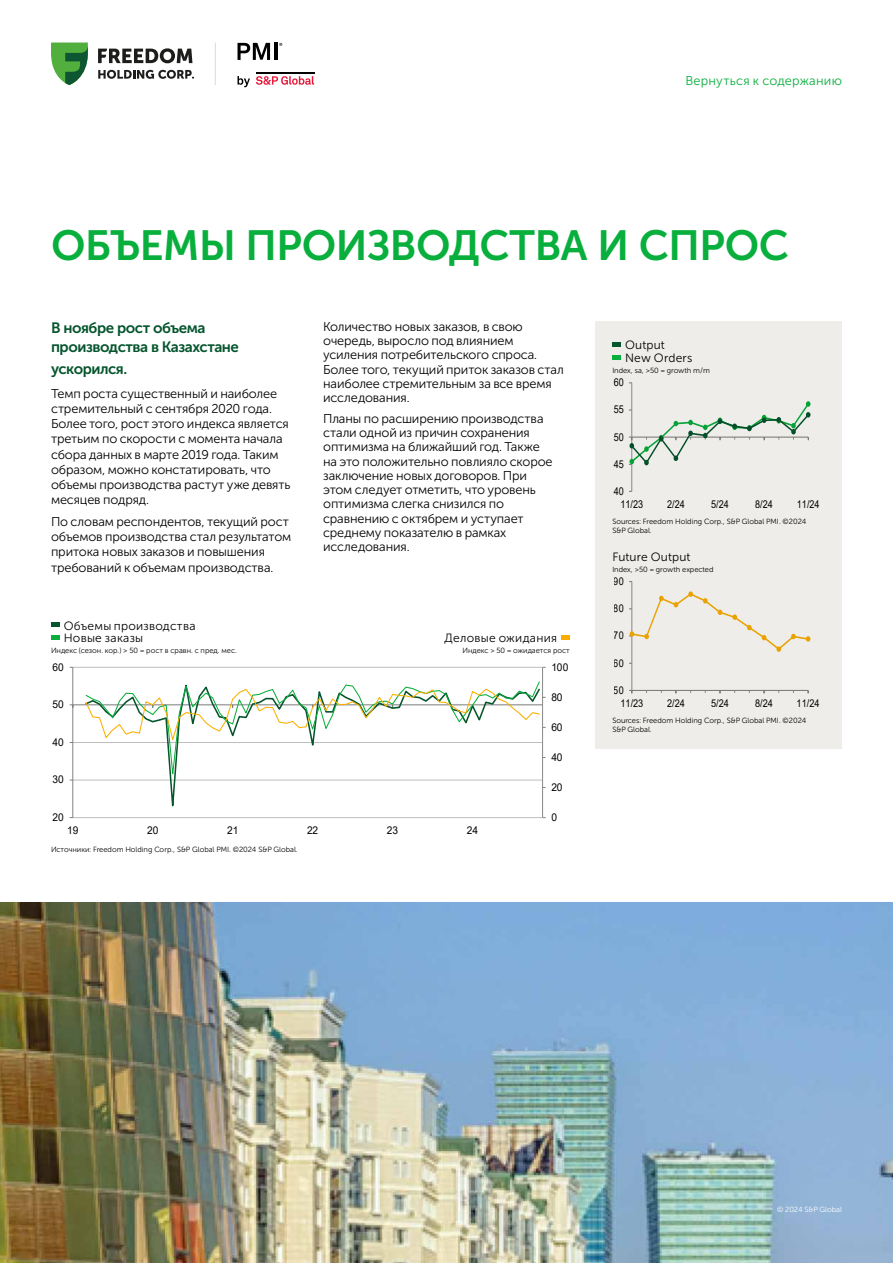
<style>
.page{position:relative;width:893px;height:1263px;background:#fff}
.page>*{position:absolute;margin:0;border:0;box-sizing:border-box;transform-origin:0 0}
.t1{font:42px "Museo Sans Cyrl 700";letter-spacing:-.01em;color:#08af3c}
.t2{font:15px/19.8px "Museo Sans Cyrl 700";letter-spacing:-.03em;color:#05552d}
.t3{font:12.75px/14.2px "Museo Sans Cyrl 300";letter-spacing:-.01em;color:#000}
.t4{font:12.75px "Museo Sans Cyrl 300";letter-spacing:.02em;color:#08af3c}
.t5{font:12px "Museo Sans Cyrl 300";letter-spacing:.02em;color:#000}
.t6{font:10.8px "Arial";color:#000;scale:.84 1}
.t7{font:10.65px "Arial";color:#000;scale:.95 1}
.t8{font:10.65px "Arial";color:#000;scale:.85 1}
.t9{font:7.5px/9px "Museo Sans Cyrl 300";color:#000}
.t10{font:7.5px "Museo Sans Cyrl 300";color:#fff}
</style>
<div class="page">
<svg style="left:237px;top:76px;width:13px;height:11px"></svg>
<svg style="left:256px;top:76px;width:58px;height:9px"></svg>
<hr style="left:256px;top:72px;width:58px;height:2px;background:#000">
<svg style="left:237px;top:43px;width:33px;height:17px"></svg>
<hr style="left:274px;top:43px;width:3px;height:17px;background:#000">
<svg style="left:98px;top:48px;width:96px;height:31px"></svg>
<svg style="left:51px;top:43px;width:37px;height:42px"></svg>
<hr style="left:215px;top:43px;width:1px;height:42px;background:#dadada">
<div style="left:595px;top:321px;width:247px;height:428px;background:#eeedea"></div>
<hr style="left:631px;top:383px;width:1px;height:108px;background:#868686">
<svg style="left:629px;top:401px;width:181px;height:64px"></svg>
<svg style="left:612px;top:343px;width:9px;height:4px"></svg>
<div style="left:612px;top:355px;width:9px;height:5px;background:#08af3c"></div>
<svg style="left:561px;top:636px;width:9px;height:4px"></svg>
<hr style="left:73px;top:817px;width:470px;height:1px;background:#bfbfbf">
<hr style="left:73px;top:780px;width:470px;height:1px;background:#bfbfbf">
<hr style="left:73px;top:742px;width:470px;height:1px;background:#bfbfbf">
<hr style="left:73px;top:667px;width:470px;height:1px;background:#bfbfbf">
<hr style="left:542px;top:667px;width:1px;height:150px;background:#868686">
<hr style="left:72px;top:667px;width:1px;height:150px;background:#7f7f7f">
<hr style="left:73px;top:704px;width:470px;height:1px;background:#7f7f7f">
<svg style="left:85px;top:681px;width:456px;height:103px"></svg>
<svg style="left:85px;top:688px;width:461px;height:55px"></svg>
<div style="left:51px;top:635px;width:9px;height:5px;background:#08af3c"></div>
<img style="left:0;top:902px;width:893px;height:361px">
<svg style="left:51px;top:623px;width:9px;height:4px"></svg>
<hr style="left:631px;top:581px;width:1px;height:109px;background:#868686">
<hr style="left:632px;top:690px;width:176px;height:1px;background:#868686">
<svg style="left:629px;top:591px;width:181px;height:61px"></svg>
<p class="t4" style="left:685px;top:74px;width:158px">Вернуться к содержанию</p>
<h1 class="t1" style="left:51px;top:222px;width:739px">ОБЪЕМЫ ПРОИЗВОДСТВА И СПРОС</h1>
<p class="t2" style="left:51px;top:317px;width:189px">В ноябре рост объема производства в Казахстане</p>
<p class="t2" style="left:51px;top:359px;width:78px">ускорился.</p>
<p class="t3" style="left:51px;top:386px;width:241px;line-height:15.3px">Темп роста существенный и наиболее стремительный с сентября 2020 года.<br>Более того, рост этого индекса является третьим по скорости с момента начала сбора данных в марте 2019 года. Таким образом, можно констатировать, что объемы производства растут уже девять месяцев подряд.</p>
<p class="t3" style="left:51px;top:514px;width:242px;line-height:15.3px">По словам респондентов, текущий рост объемов производства стал результатом притока новых заказов и повышения требований к объемам производства.</p>
<p class="t5" style="left:64px;top:619px;width:133px">Объемы производства</p>
<p class="t5" style="left:64px;top:632px;width:81px">Новые заказы</p>
<p class="t3" style="left:323px;top:319px;width:242px">Количество новых заказов, в свою очередь, выросло под влиянием усиления потребительского спроса.<br>Более того, текущий приток заказов стал наиболее стремительным за все время исследования.</p>
<p class="t3" style="left:323px;top:411px;width:231px">Планы по расширению производства стали одной из причин сохранения оптимизма на ближайший год. Также на это положительно повлияло скорое заключение новых договоров. При этом следует отметить, что уровень оптимизма слегка снизился по сравнению с октябрем и уступает среднему показателю в рамках исследования.</p>
<p class="t5" style="left:444px;top:632px;width:114px">Деловые ожидания</p>
<p class="t9" style="left:51px;top:646px;width:187px">Индекс (сезон. кор.) &gt; 50 = рост в сравн. с пред. мес.</p>
<p class="t9" style="left:462px;top:646px;width:109px">Индекс &gt; 50 = ожидается рост</p>
<p class="t7" style="left:53px;top:659px;width:13px">60</p>
<p class="t7" style="left:53px;top:697px;width:13px">50</p>
<p class="t7" style="left:53px;top:735px;width:13px">40</p>
<p class="t7" style="left:53px;top:772px;width:13px">30</p>
<p class="t7" style="left:53px;top:810px;width:13px">20</p>
<p class="t7" style="left:67px;top:823px;width:13px">19</p>
<p class="t7" style="left:147px;top:823px;width:13px">20</p>
<p class="t7" style="left:227px;top:823px;width:13px">21</p>
<p class="t7" style="left:307px;top:823px;width:13px">22</p>
<p class="t7" style="left:387px;top:823px;width:13px">23</p>
<p class="t7" style="left:467px;top:823px;width:13px">24</p>
<p class="t9" style="left:51px;top:844px;width:248px">Источники: Freedom Holding Corp., S&amp;P Global PMI. ©2024 S&amp;P Global.</p>
<p class="t7" style="left:551px;top:659px;width:19px">100</p>
<p class="t7" style="left:551px;top:690px;width:13px">80</p>
<p class="t7" style="left:551px;top:720px;width:13px">60</p>
<p class="t7" style="left:551px;top:750px;width:13px">40</p>
<p class="t7" style="left:551px;top:780px;width:13px">20</p>
<p class="t7" style="left:551px;top:810px;width:7px">0</p>
<p class="t5" style="left:625px;top:339px;width:41px">Output</p>
<p class="t5" style="left:625px;top:351px;width:69px">New Orders</p>
<p class="t9" style="left:612px;top:366px;width:99px">Index, sa, &gt;50 = growth m/m</p>
<p class="t6" style="left:614px;top:375px;width:13px">60</p>
<p class="t6" style="left:614px;top:402px;width:13px">55</p>
<p class="t6" style="left:614px;top:429px;width:13px">50</p>
<p class="t6" style="left:614px;top:456px;width:13px">45</p>
<p class="t6" style="left:614px;top:484px;width:13px">40</p>
<p class="t6" style="left:620px;top:496px;width:28px">11/23</p>
<p class="t6" style="left:667px;top:496px;width:23px">2/24</p>
<p class="t6" style="left:711px;top:496px;width:23px">5/24</p>
<p class="t6" style="left:755px;top:496px;width:23px">8/24</p>
<p class="t6" style="left:797px;top:496px;width:28px">11/24</p>
<p class="t9" style="left:612px;top:517px;width:195px">Sources: Freedom Holding Corp., S&amp;P Global PMI. ©2024<br>S&amp;P Global.</p>
<p class="t5" style="left:612px;top:550px;width:80px">Future Output</p>
<p class="t9" style="left:612px;top:565px;width:103px">Index, &gt;50 = growth expected</p>
<p class="t8" style="left:614px;top:574px;width:13px">90</p>
<p class="t8" style="left:614px;top:601px;width:13px">80</p>
<p class="t8" style="left:614px;top:628px;width:13px">70</p>
<p class="t8" style="left:614px;top:655px;width:13px">60</p>
<p class="t8" style="left:614px;top:683px;width:13px">50</p>
<p class="t8" style="left:620px;top:695px;width:28px">11/23</p>
<p class="t8" style="left:667px;top:695px;width:22px">2/24</p>
<p class="t8" style="left:711px;top:695px;width:22px">5/24</p>
<p class="t8" style="left:755px;top:695px;width:22px">8/24</p>
<p class="t8" style="left:797px;top:695px;width:28px">11/24</p>
<p class="t9" style="left:612px;top:716px;width:195px">Sources: Freedom Holding Corp., S&amp;P Global PMI. ©2024<br>S&amp;P Global.</p>
<p class="t10" style="left:777px;top:1205px;width:66px">© 2024 S&amp;P Global</p>
</div>
